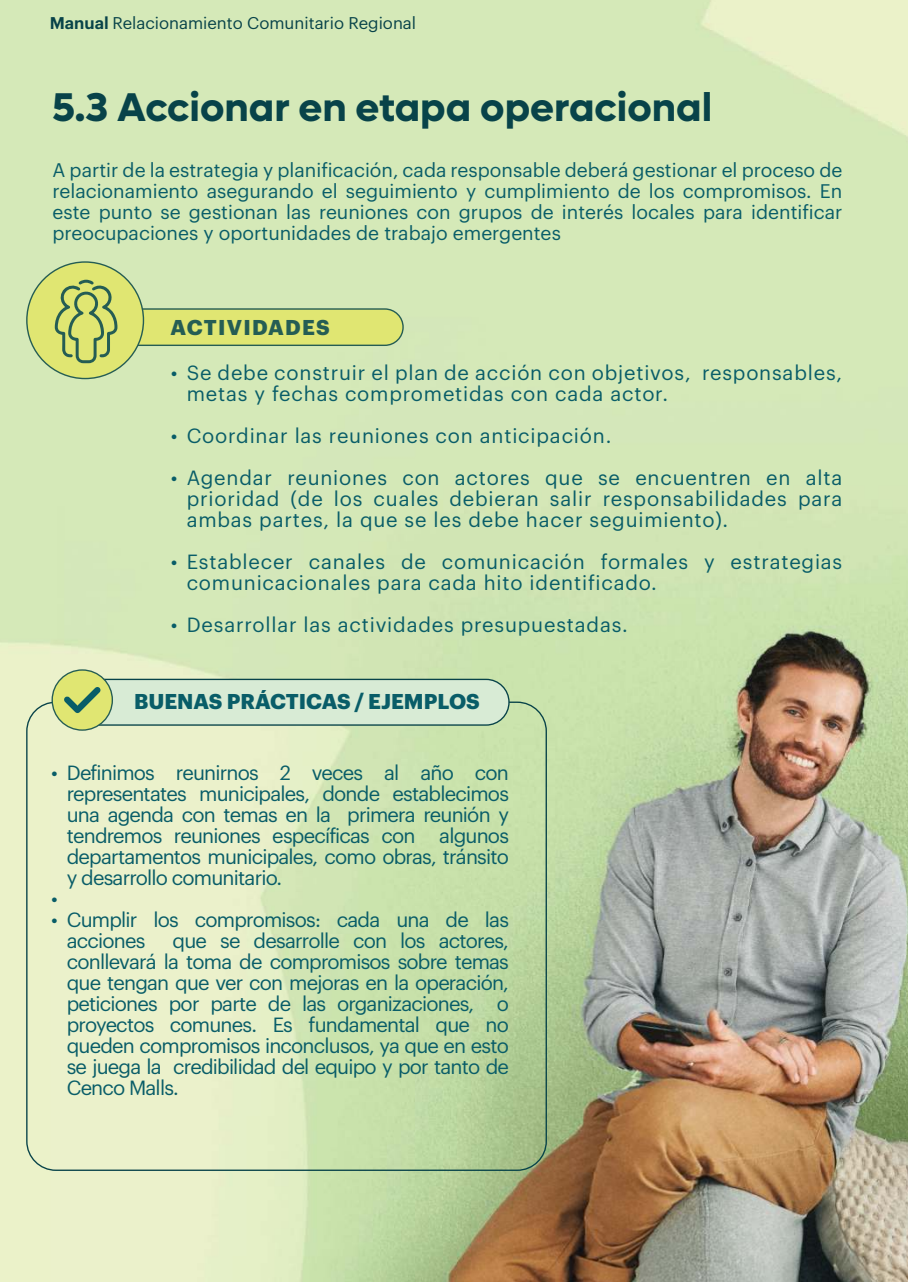
<style>
.page{position:relative;width:908px;height:1282px;background:#fff}
.page>*{position:absolute;margin:0;border:0;box-sizing:border-box;transform-origin:0 0}
.t1{font:700 40.25px "Lufga";color:#084349}
.t2{font:700 21px "Graphik";color:#095d68}
.t3{font:700 21px "Graphik";letter-spacing:.06em;color:#255d54}
.t4{font:20.12px/21px "Graphik";letter-spacing:.025em;color:#095d68}
.t5{font:20.12px/21px "Graphik";letter-spacing:-.04em;color:#095d68}
.t6{font:19.25px/21px "Graphik";color:#095d68;text-align:justify}
.t7{font:16.62px "Graphik";color:#084349}
.s1{font-weight:600}
</style>
<div class="page">
<img style="left:0;top:0;width:907px;height:1282px">
<div style="left:73px;top:309px;width:330px;height:36px;background:#e0e672;border-radius:18px"></div>
<div style="left:73px;top:308px;width:330px;height:38px;border:1px solid #255d54;border-radius:18px"></div>
<div style="left:27px;top:262px;width:116px;height:117px;background:#e0e672;border-radius:50%"></div>
<svg style="left:55px;top:280px;width:62px;height:83px"></svg>
<div style="left:55px;top:679px;width:453px;height:46px;background:#d8ebd5;border-radius:23px"></div>
<div style="left:55px;top:679px;width:454px;height:47px;border:1px solid #084349;border-radius:23px"></div>
<div style="left:52px;top:670px;width:60px;height:60px;background:#e0e672;border-radius:50%"></div>
<div style="left:51px;top:669px;width:62px;height:62px;border:1px solid #255d54;border-radius:50%"></div>
<svg style="left:64px;top:687px;width:37px;height:26px"></svg>
<p class="t7" style="left:50px;top:14px;width:367px"><span class="s1">Manual</span> Relacionamiento Comunitario Regional</p>
<h1 class="t1" style="left:52px;top:85px;width:661px">5.3 Accionar en etapa operacional</h1>
<p class="t6" style="left:52px;top:160px;width:791px">A partir de la estrategia y planificación, cada responsable deberá gestionar el proceso de relacionamiento asegurando el seguimiento y cumplimiento de los compromisos. En este punto se gestionan las reuniones con grupos de interés locales para identificar preocupaciones y oportunidades de trabajo emergentes</p>
<p class="t3" style="left:170px;top:316px;width:161px">ACTIVIDADES</p>
<p class="t4" style="left:187px;top:362px;width:656px;text-indent:-16px">• Se debe construir el plan de acción con objetivos, responsables, metas y fechas comprometidas con cada actor.</p>
<p class="t4" style="left:171px;top:425px;width:442px">• Coordinar las reuniones con anticipación.</p>
<p class="t4" style="left:187px;top:467px;width:657px;text-align:justify;text-indent:-16px">• Agendar reuniones con actores que se encuentren en alta prioridad (de los cuales debieran salir responsabilidades para ambas partes, la que se les debe hacer seguimiento).</p>
<p class="t4" style="left:187px;top:551px;width:656px;text-indent:-16px">• Establecer canales de comunicación formales y estrategias comunicacionales para cada hito identificado.</p>
<p class="t4" style="left:171px;top:614px;width:458px">• Desarrollar las actividades presupuestadas.</p>
<p class="t2" style="left:134px;top:690px;width:347px">BUENAS PRÁCTICAS / EJEMPLOS</p>
<p class="t5" style="left:51px;top:763px;width:459px">• Definimos reunirnos 2 veces al año con</p>
<p class="t5" style="left:67px;top:784px;width:443px">representates municipales, donde establecimos</p>
<p class="t5" style="left:67px;top:805px;width:443px">una agenda con temas en la primera reunión y</p>
<p class="t5" style="left:67px;top:826px;width:443px">tendremos reuniones específicas con algunos</p>
<p class="t5" style="left:67px;top:847px;width:443px">departamentos municipales, como obras, tránsito</p>
<p class="t5" style="left:67px;top:868px;width:217px">y desarrollo comunitario.</p>
<p class="t4" style="left:51px;top:889px;width:8px">•</p>
<p class="t5" style="left:67px;top:910px;width:443px;text-indent:-16px">• Cumplir los compromisos: cada una de las acciones</p>
<p class="t4" style="left:67px;top:930px;width:443px;text-align:justify;text-indent:106px">que se desarrolle con los actores, conllevará la toma de compromisos sobre temas que tengan que ver con mejoras en la operación, peticiones por parte de las organizaciones, o proyectos comunes. Es fundamental que no queden compromisos inconclusos, ya que en esto se juega la credibilidad del equipo y por tanto de Cenco Malls.</p>
</div>
